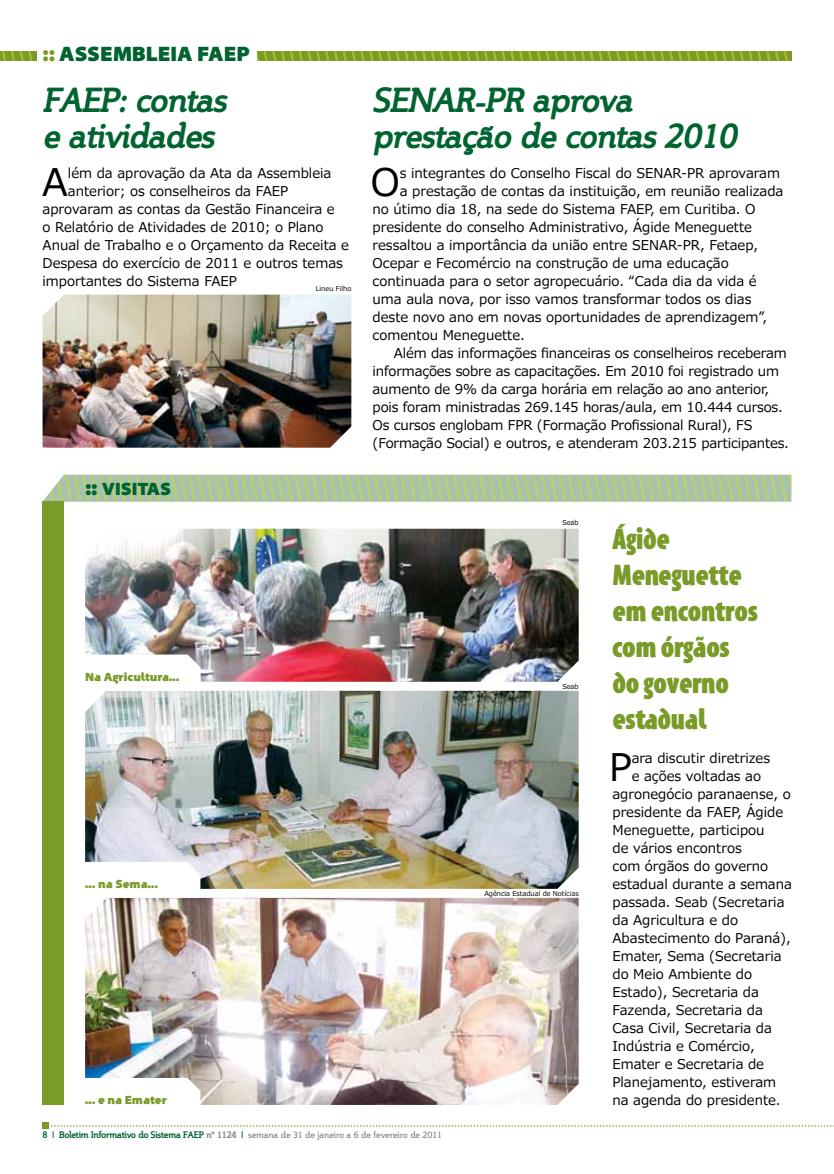
<style>
.page{position:relative;width:834px;height:1174px;background:#fff}
.page>*{position:absolute;margin:0;border:0;box-sizing:border-box;transform-origin:0 0}
.t1{font:37.95px "Meiryo";color:#000}
.t2{font:italic 700 33px/36px "Steinem";color:#006330}
.t3{font:900 condensed 30px/36px "Santana";letter-spacing:-.01em;color:#799b28}
.t4{font:900 21px "Santana";color:#006330}
.t5{font:900 18px "Santana";color:#006330}
.t6{font:13.5px "Meiryo";color:#000}
.t7{font:900 12px "Santana";color:#799b28}
.t8{font:9px "Steinem";color:#808285}
.t9{font:6.75px "Meiryo";color:#000}
.s1{color:#799b28}
.s2{font-size:21px}
.s3{font-weight:700;color:#006330}
.s4{font-weight:700}
</style>
<div class="page">
<svg style="left:43px;top:1123px;width:791px;height:6px"></svg>
<svg style="left:43px;top:475px;width:748px;height:27px;background:#aec79d"></svg>
<div style="left:43px;top:502px;width:21px;height:603px;background:#799b28"></div>
<svg style="left:257px;top:52px;width:534px;height:9px;background:#84a327"></svg>
<svg style="left:0;top:52px;width:36px;height:9px"></svg>
<img style="left:43px;top:295px;width:308px;height:153px">
<img style="left:85px;top:691px;width:493px;height:198px">
<img style="left:85px;top:529px;width:493px;height:153px">
<img style="left:85px;top:898px;width:493px;height:207px">
<svg style="left:85px;top:655px;width:115px;height:27px"></svg>
<svg style="left:85px;top:862px;width:115px;height:27px"></svg>
<svg style="left:85px;top:1078px;width:115px;height:27px"></svg>
<h3 class="t4" style="left:43px;top:43px;width:31px"><span class="s1">::</span>asse</h3>
<h3 class="t4" style="left:113px;top:43px;width:99px">mbleia faep</h3>
<h2 class="t2" style="left:43px;top:82px;width:184px">FAEP: contas e atividades</h2>
<h1 class="t1" style="left:42px;top:155px;width:27px">A</h1>
<p class="t6" style="left:68px;top:163px;width:265px">lém da aprovação da Ata da Assembleia</p>
<p class="t6" style="left:68px;top:181px;width:222px">anterior; os conselheiros da FAEP</p>
<p class="t6" style="left:43px;top:199px;width:293px">aprovaram as contas da Gestão Financeira e</p>
<p class="t6" style="left:43px;top:217px;width:282px">o Relatório de Atividades de 2010; o Plano</p>
<p class="t6" style="left:43px;top:235px;width:308px">Anual de Trabalho e o Orçamento da Receita e</p>
<p class="t6" style="left:43px;top:253px;width:302px">Despesa do exercício de 2011 e outros temas</p>
<p class="t6" style="left:43px;top:271px;width:196px">importantes do Sistema FAEP</p>
<p class="t9" style="left:316px;top:284px;width:37px">Lineu Filho</p>
<h3 class="t5" style="left:85px;top:479px;width:75px"><span class="s2">::</span> visitas</h3>
<p class="t7" style="left:85px;top:670px;width:96px">Na Agricultura...</p>
<p class="t7" style="left:85px;top:877px;width:75px">... na Sema...</p>
<p class="t7" style="left:85px;top:1093px;width:83px">... e na Emater</p>
<h2 class="t2" style="left:372px;top:82px;width:364px">SENAR-PR aprova prestação de contas 2010</h2>
<h1 class="t1" style="left:371px;top:155px;width:30px">O</h1>
<p class="t6" style="left:400px;top:163px;width:381px">s integrantes do Conselho Fiscal do SENAR-PR aprovaram</p>
<p class="t6" style="left:400px;top:181px;width:385px">a prestação de contas da instituição, em reunião realizada</p>
<p class="t6" style="left:372px;top:199px;width:384px">no útimo dia 18, na sede do Sistema FAEP, em Curitiba. O</p>
<p class="t6" style="left:372px;top:217px;width:381px">presidente do conselho Administrativo, Ágide Meneguette</p>
<p class="t6" style="left:372px;top:235px;width:387px">ressaltou a importância da união entre SENAR-PR, Fetaep,</p>
<p class="t6" style="left:372px;top:253px;width:357px">Ocepar e Fecomércio na construção de uma educação</p>
<p class="t6" style="left:372px;top:271px;width:385px">continuada para o setor agropecuário. “Cada dia da vida é</p>
<p class="t6" style="left:372px;top:289px;width:380px">uma aula nova, por isso vamos transformar todos os dias</p>
<p class="t6" style="left:372px;top:307px;width:396px">deste novo ano em novas oportunidades de aprendizagem”,</p>
<p class="t6" style="left:372px;top:325px;width:154px">comentou Meneguette.</p>
<p class="t6" style="left:394px;top:343px;width:394px">Além das informações financeiras os conselheiros receberam</p>
<p class="t6" style="left:372px;top:361px;width:408px">informações sobre as capacitações. Em 2010 foi registrado um</p>
<p class="t6" style="left:372px;top:379px;width:398px">aumento de 9% da carga horária em relação ao ano anterior,</p>
<p class="t6" style="left:372px;top:397px;width:412px">pois foram ministradas 269.145 horas/aula, em 10.444 cursos.</p>
<p class="t6" style="left:372px;top:415px;width:381px">Os cursos englobam FPR (Formação Profissional Rural), FS</p>
<p class="t6" style="left:372px;top:433px;width:418px">(Formação Social) e outros, e atenderam 203.215 participantes.</p>
<p class="t9" style="left:562px;top:518px;width:18px">Seab</p>
<p class="t9" style="left:562px;top:681px;width:18px">Seab</p>
<p class="t9" style="left:484px;top:888px;width:96px">Agência Estadual de Notícias</p>
<h3 class="t3" style="left:612px;top:522px;width:147px">Ágide<br>Meneguette em encontros com órgãos do governo estadual</h3>
<h1 class="t1" style="left:609px;top:740px;width:24px">P</h1>
<p class="t6" style="left:631px;top:748px;width:140px">ara discutir diretrizes</p>
<p class="t6" style="left:631px;top:766px;width:131px">e ações voltadas ao</p>
<p class="t6" style="left:612px;top:784px;width:180px">agronegócio paranaense, o</p>
<p class="t6" style="left:612px;top:802px;width:172px">presidente da FAEP, Ágide</p>
<p class="t6" style="left:612px;top:820px;width:153px">Meneguette, participou</p>
<p class="t6" style="left:612px;top:838px;width:131px">de vários encontros</p>
<p class="t6" style="left:612px;top:856px;width:157px">com órgãos do governo</p>
<p class="t6" style="left:612px;top:874px;width:181px">estadual durante a semana</p>
<p class="t6" style="left:612px;top:892px;width:173px">passada. Seab (Secretaria</p>
<p class="t6" style="left:612px;top:910px;width:127px">da Agricultura e do</p>
<p class="t6" style="left:612px;top:928px;width:180px">Abastecimento do Paraná),</p>
<p class="t6" style="left:612px;top:946px;width:171px">Emater, Sema (Secretaria</p>
<p class="t6" style="left:612px;top:964px;width:141px">do Meio Ambiente do</p>
<p class="t6" style="left:612px;top:982px;width:148px">Estado), Secretaria da</p>
<p class="t6" style="left:612px;top:1000px;width:152px">Fazenda, Secretaria da</p>
<p class="t6" style="left:612px;top:1018px;width:161px">Casa Civil, Secretaria da</p>
<p class="t6" style="left:612px;top:1036px;width:144px">Indústria e Comércio,</p>
<p class="t6" style="left:612px;top:1054px;width:153px">Emater e Secretaria de</p>
<p class="t6" style="left:612px;top:1072px;width:165px">Planejamento, estiveram</p>
<p class="t6" style="left:612px;top:1090px;width:170px">na agenda do presidente.</p>
<p class="t8" style="left:43px;top:1130px;width:401px"><span class="s3">8 | Boletim Informativo do Sistema FAEP</span> <span class="s4">nº 1124</span> <span class="s3">|</span> semana de 31 de janeiro a 6 de fevereiro de 2011</p>
</div>
